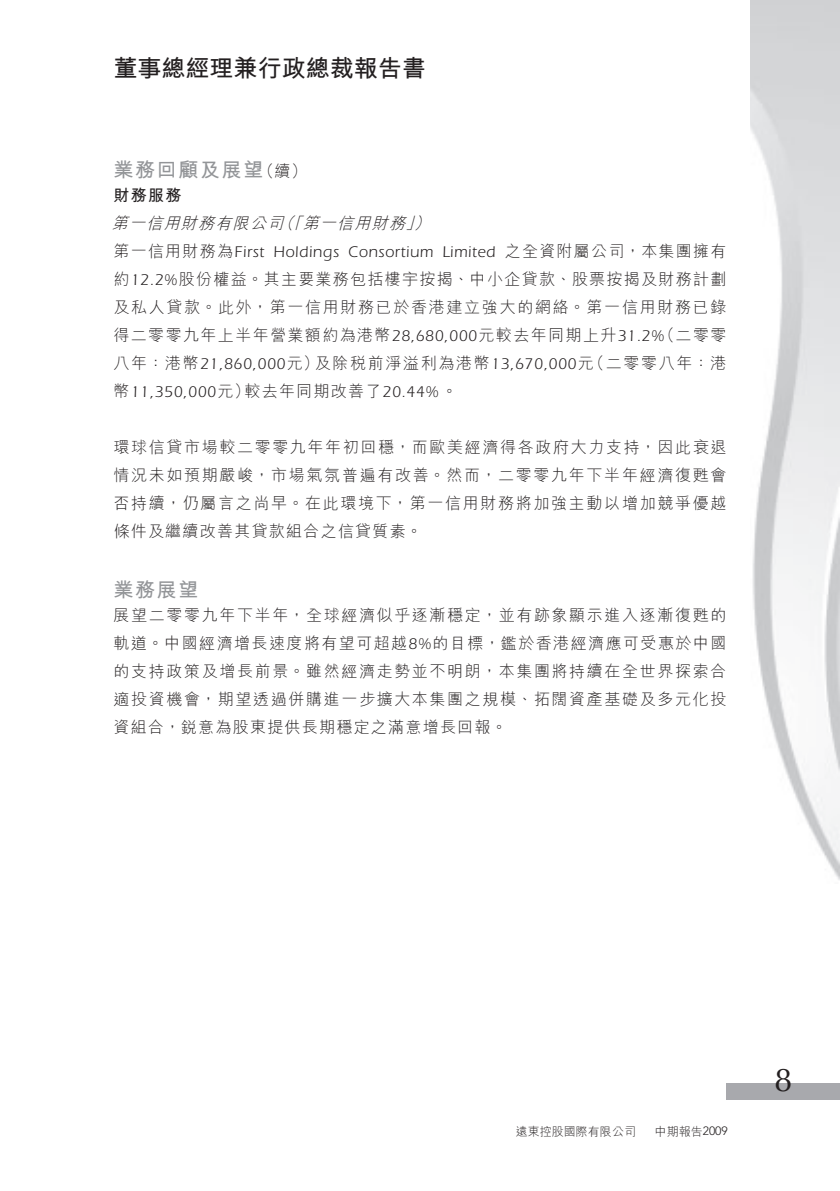
<style>
.page{position:relative;width:840px;height:1191px;background:#fff}
.page>*{position:absolute;margin:0;border:0;box-sizing:border-box;transform-origin:0 0}
.t1{font:33px "Optima LT Std";color:#231f20}
.t2{font:24px "M Hei HK Bold B5 pc H";color:#231f20}
.t3{font:20px "M Hei HK Bold B5 pc H";letter-spacing:.08em;color:#939598}
.t4{font:16px/28px "M Hei HK Light B5 pc H";letter-spacing:.1em;color:#231f20;text-align:justify}
.t5{font:16px "ITC Eras Std";letter-spacing:.04em;color:#231f20}
.t6{font:italic 16px "M Hei HK Light B5 pc H";color:#231f20}
.t7{font:16px "M Hei HK Bold B5 pc H";color:#231f20}
.t8{font:12px "M Hei HK Light B5 pc H";color:#231f20}
.s1{font-family:"M Hei HK Light B5 pc H";font-size:16px;color:#231f20}
.s2{font-family:"M Hei HK Light B5 pc H"}
.s3{font-family:"ITC Eras Std"}
.s4{font-family:"Avenir LT Std";font-weight:300}
</style>
<div class="page">
<div style="left:726px;top:1083px;width:113px;height:17px;background:#a8a9ad"></div>
<img style="left:750px;top:0;width:89px;height:880px">
<h2 class="t2" style="left:113px;top:59px;width:313px">董事總經理兼行政總裁報告書</h2>
<p class="t3" style="left:113px;top:162px;width:195px">業務回顧及展望<span class="s1">（續）</span></p>
<p class="t7" style="left:113px;top:189px;width:69px">財務服務</p>
<p class="t6" style="left:112px;top:217px;width:324px">第一信用財務有限公司（「第一信用財務」）</p>
<p class="t5" style="left:113px;top:246px;width:614px"><span class="s2">第一信用財務為</span>First Holdings Consortium Limited <span class="s2">之全資附屬公司，本集團擁有</span></p>
<p class="t4" style="left:113px;top:267px;width:614px">約<span class="s3">12.2%</span>股份權益。其主要業務包括樓宇按揭、中小企貸款、股票按揭及財務計劃及私人貸款。此外，第一信用財務已於香港建立強大的網絡。第一信用財務已錄得二零零九年上半年營業額約為港幣<span class="s3">28,680,000</span>元較去年同期上升<span class="s3">31.2%</span>（二零零八年：港幣<span class="s3">21,860,000</span>元）及除稅前淨溢利為港幣<span class="s3">13,670,000</span>元（二零零八年：港</p>
<p class="t5" style="left:113px;top:386px;width:345px"><span class="s2">幣</span>11,350,000<span class="s2">元）較去年同期改善了</span>20.44%<span class="s2">。</span></p>
<p class="t4" style="left:113px;top:435px;width:614px">環球信貸市場較二零零九年年初回穩，而歐美經濟得各政府大力支持，因此衰退情況未如預期嚴峻，市場氣氛普遍有改善。然而，二零零九年下半年經濟復甦會否持續，仍屬言之尚早。在此環境下，第一信用財務將加強主動以增加競爭優越條件及繼續改善其貸款組合之信貸質素。</p>
<p class="t3" style="left:113px;top:582px;width:86px">業務展望</p>
<p class="t4" style="left:113px;top:603px;width:614px">展望二零零九年下半年，全球經濟似乎逐漸穩定，並有跡象顯示進入逐漸復甦的軌道。中國經濟增長速度將有望可超越<span class="s3">8%</span>的目標，鑑於香港經濟應可受惠於中國的支持政策及增長前景。雖然經濟走勢並不明朗，本集團將持續在全世界探索合適投資機會，期望透過併購進一步擴大本集團之規模、拓闊資產基礎及多元化投資組合，銳意為股東提供長期穩定之滿意增長回報。</p>
<p class="t8" style="left:515px;top:1126px;width:121px">遠東控股國際有限公司</p>
<p class="t8" style="left:654px;top:1126px;width:74px">中期報告<span class="s4">2009</span></p>
<h1 class="t1" style="left:773px;top:1067px;width:20px">8</h1>
</div>
